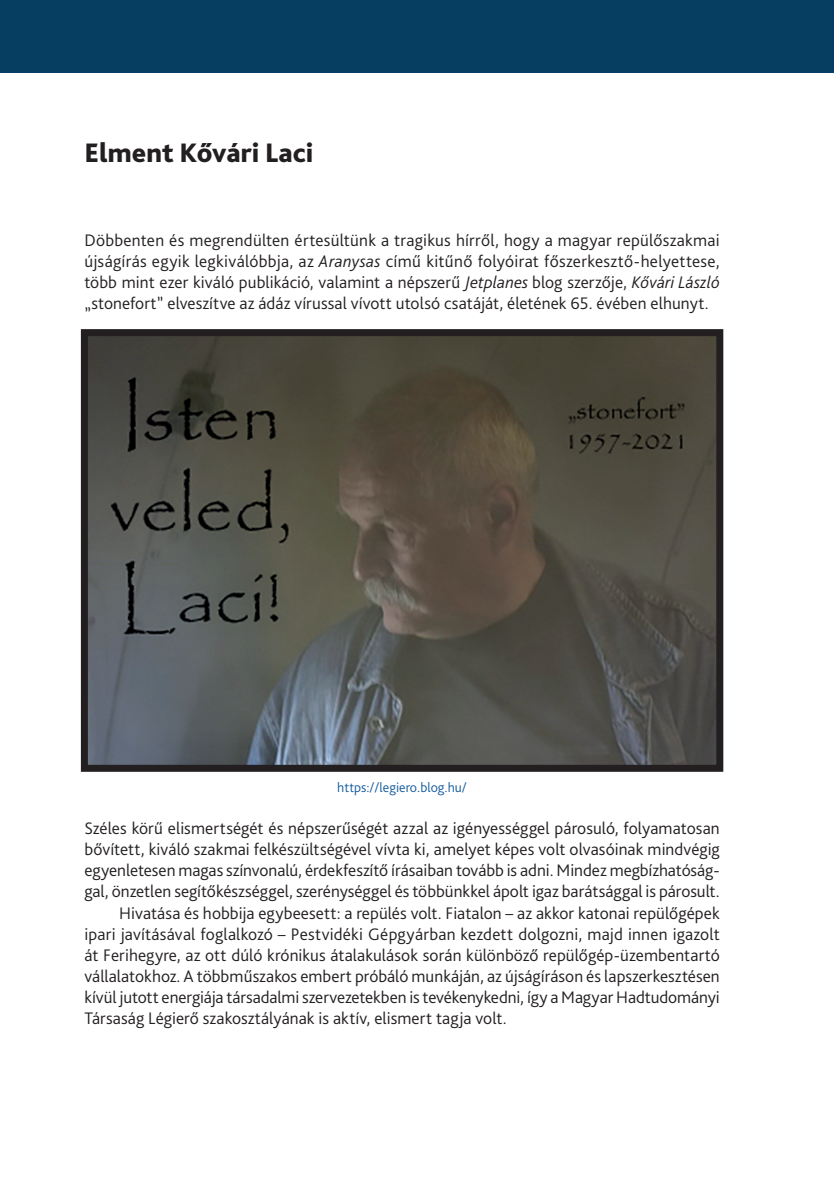
<style>
.page{position:relative;width:834px;height:1181px;background:#fff}
.page>*{position:absolute;margin:0;border:0;box-sizing:border-box;transform-origin:0 0}
.t1{font:800 28px "Bliss Pro";color:#231f20}
.t2{font:300 17.5px/21px "Bliss Pro";color:#231f20;text-align:justify}
.t3{font:300 14px "Bliss Pro";color:#175d9e}
.s1{font-style:italic}
</style>
<div class="page">
<div style="left:0;top:0;width:833px;height:73px;background:#063e62"></div>
<img style="left:89px;top:337px;width:626px;height:427px">
<div style="left:81px;top:329px;width:642px;height:443px;border:7px solid #231f20"></div>
<h1 class="t1" style="left:84px;top:136px;width:230px">Elment Kővári Laci</h1>
<p class="t2" style="left:84px;top:229px;width:636px">Döbbenten és megrendülten értesültünk a tragikus hírről, hogy a magyar repülőszakmai újságírás egyik legkiválóbbja, az <span class="s1">Aranysas</span> című kitűnő folyóirat főszerkesztő-helyettese, több mint ezer kiváló publikáció, valamint a népszerű <span class="s1">Jetplanes</span> blog szerzője, <span class="s1">Kővári László </span>„stonefort” elveszítve az ádáz vírussal vívott utolsó csatáját, életének 65. évében elhunyt.</p>
<p class="t3" style="left:337px;top:779px;width:131px">https://legiero.blog.hu/</p>
<p class="t2" style="left:84px;top:817px;width:636px">Széles körű elismertségét és népszerűségét azzal az igényességgel párosuló, folyamatosan</p>
<p class="t2" style="left:84px;top:838px;width:637px">bővített, kiváló szakmai felkészültségével vívta ki, amelyet képes volt olvasóinak mindvégig</p>
<p class="t2" style="left:84px;top:859px;width:636px">egyenletesen magas színvonalú, érdekfeszítő írásaiban tovább is adni. Mindez megbízhatóság-</p>
<p class="t2" style="left:84px;top:880px;width:636px">gal, önzetlen segítőkészséggel, szerénységgel és többünkkel ápolt igaz barátsággal is párosult.</p>
<p class="t2" style="left:119px;top:901px;width:602px">Hivatása és hobbija egybeesett: a repülés volt. Fiatalon – az akkor katonai repülőgépek</p>
<p class="t2" style="left:84px;top:922px;width:636px">ipari javításával foglalkozó – Pestvidéki Gépgyárban kezdett dolgozni, majd innen igazolt</p>
<p class="t2" style="left:84px;top:943px;width:636px">át Ferihegyre, az ott dúló krónikus átalakulások során különböző repülőgép-üzembentartó</p>
<p class="t2" style="left:84px;top:964px;width:636px">vállalatokhoz. A többműszakos embert próbáló munkáján, az újságíráson és lapszerkesztésen</p>
<p class="t2" style="left:84px;top:985px;width:636px">kívül jutott energiája társadalmi szervezetekben is tevékenykedni, így a Magyar Hadtudományi</p>
<p class="t2" style="left:84px;top:1006px;width:423px">Társaság Légierő szakosztályának is aktív, elismert tagja volt.</p>
</div>
